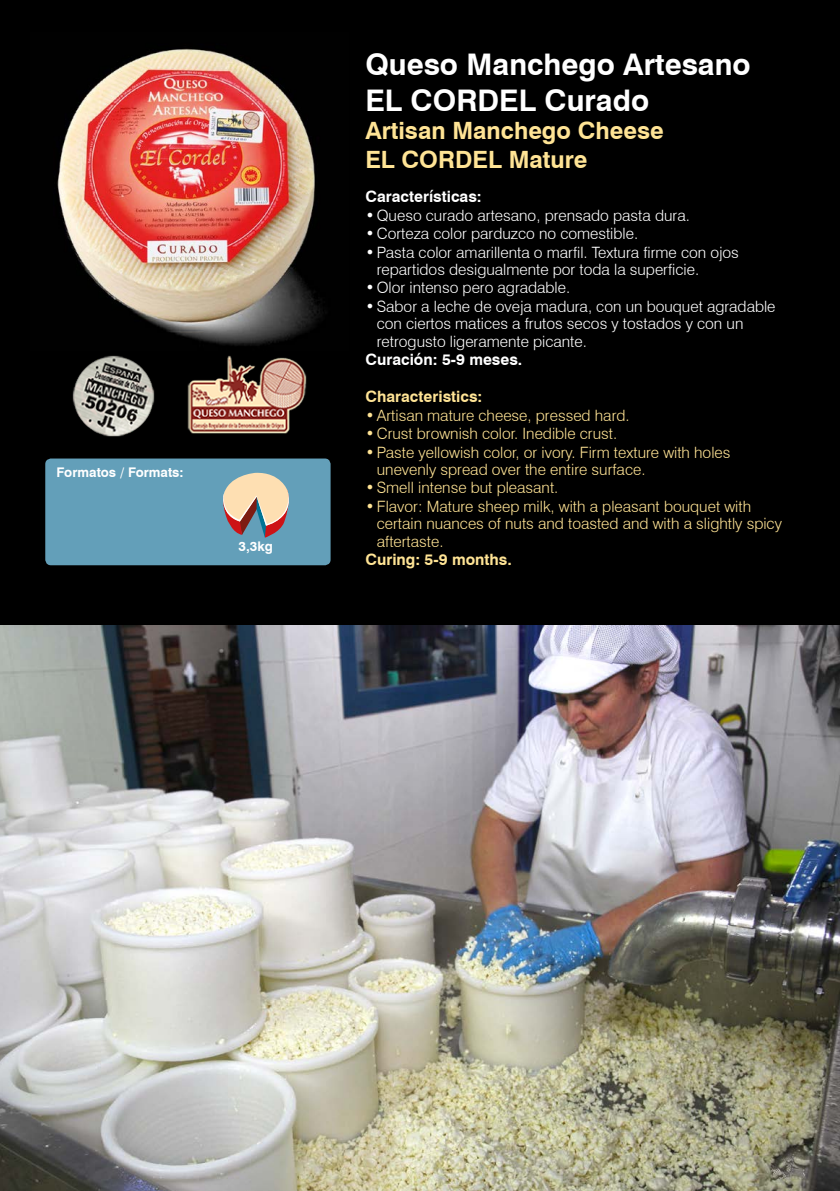
<style>
.page{position:relative;width:840px;height:1191px;background:#fff}
.page>*{position:absolute;margin:0;border:0;box-sizing:border-box;transform-origin:0 0}
.t1{font:700 29.8px/35.8px "Swiss 721 BT";color:#fff}
.t2{font:700 23.8px/28.6px "Swiss 721 BT";color:#ffe495}
.t3{font:300 15.6px/17.4px "Swiss 721 BT";color:#fff}
.t4{font:300 15.6px/17.4px "Swiss 721 BT";color:#ffe495}
.t5{font:700 15.6px "Swiss 721 BT";color:#fff}
.t6{font:700 15.6px "Swiss 721 BT";color:#ffe495}
.t7{font:700 13.2px "Swiss 721 BT";color:#fff}
</style>
<div class="page">
<div style="left:0;top:0;width:839px;height:1191px;background:#000"></div>
<img style="left:0;top:625px;width:839px;height:566px">
<div style="left:45px;top:458px;width:285px;height:107px;background:#639fb9;border-radius:6px"></div>
<img style="left:72px;top:355px;width:235px;height:82px">
<svg style="left:223px;top:472px;width:66px;height:65px"></svg>
<img style="left:57px;top:48px;width:266px;height:298px">
<p class="t7" style="left:57px;top:464px;width:128px">Formatos / Formats:</p>
<p class="t7" style="left:238px;top:538px;width:36px">3,3kg</p>
<h1 class="t1" style="left:365px;top:46px;width:386px">Queso Manchego Artesano<br>EL CORDEL Curado</h1>
<h2 class="t2" style="left:365px;top:116px;width:299px">Artisan Manchego Cheese<br>EL CORDEL Mature</h2>
<p class="t5" style="left:365px;top:187px;width:118px">Características:</p>
<p class="t3" style="left:365px;top:206px;width:326px">•Queso curado artesano, prensado pasta dura.</p>
<p class="t3" style="left:365px;top:225px;width:274px">•Corteza color parduzco no comestible.</p>
<p class="t3" style="left:376px;top:243px;width:363px;text-indent:-11px">•Pasta color amarillenta o marfil. Textura firme con ojos repartidos desigualmente por toda la superficie.</p>
<p class="t3" style="left:365px;top:279px;width:206px">•Olor intenso pero agradable.</p>
<p class="t3" style="left:376px;top:297px;width:400px;text-indent:-11px">•Sabor a leche de oveja madura, con un bouquet agradable con ciertos matices a frutos secos y tostados y con un retrogusto ligeramente picante.</p>
<p class="t5" style="left:365px;top:350px;width:158px">Curación: 5-9 meses.</p>
<p class="t6" style="left:365px;top:387px;width:118px">Characteristics:</p>
<p class="t4" style="left:365px;top:406px;width:266px">•Artisan mature cheese, pressed hard.</p>
<p class="t4" style="left:365px;top:425px;width:253px">•Crust brownish color. Inedible crust.</p>
<p class="t4" style="left:376px;top:443px;width:355px;text-indent:-11px">•Paste yellowish color, or ivory. Firm texture with holes unevenly spread over the entire surface.</p>
<p class="t4" style="left:365px;top:479px;width:194px">•Smell intense but pleasant.</p>
<p class="t4" style="left:376px;top:497px;width:406px;text-indent:-11px">•Flavor: Mature sheep milk, with a pleasant bouquet with certain nuances of nuts and toasted and with a slightly spicy aftertaste.</p>
<p class="t6" style="left:365px;top:550px;width:148px">Curing: 5-9 months.</p>
</div>
